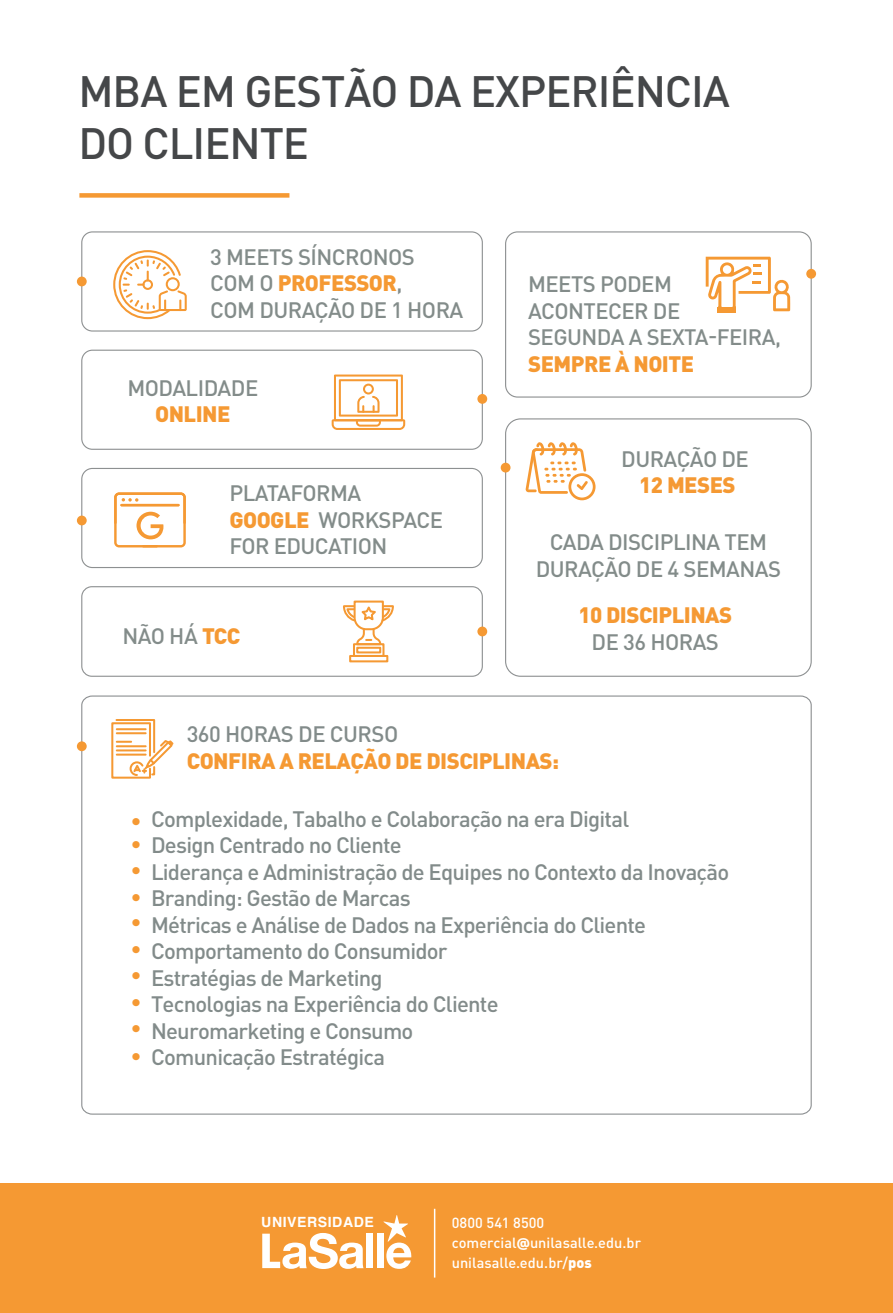
<style>
.page{position:relative;width:893px;height:1313px;background:#fff}
.page>*{position:absolute;margin:0;border:0;box-sizing:border-box;transform-origin:0 0}
.t1{font:500 43.35px/52.1px "DIN Pro";letter-spacing:-.025em;color:#454749}
.t2{font:500 22.05px/26.5px "DIN Pro";letter-spacing:-.035em;color:#828b8a}
.t3{font:500 22.05px/26.5px "DIN Pro";letter-spacing:-.025em;color:#838c8a}
.t4{font:900 22.05px "DIN Pro";letter-spacing:-.025em;color:#f59933}
.t5{font:500 22.05px/26.5px "DIN Pro";color:#f59933;text-align:justify}
.t6{font:500 14.55px/20px "DIN Pro";letter-spacing:.005em;color:#fff}
.t7{font:700 14.1px "Helvetica";letter-spacing:.04em;color:#fff}
.s1{font-weight:900;color:#f59933}
.s2{color:#f59933}
.s3{font-family:"DIN2014";font-weight:700}
.s4{font-weight:900}
</style>
<div class="page">
<div style="left:0;top:1183px;width:893px;height:129px;background:#f59933"></div>
<hr style="left:434px;top:1208px;width:1px;height:69px;background:#fff">
<svg style="left:332px;top:374px;width:73px;height:56px"></svg>
<div style="left:505px;top:418px;width:307px;height:259px;border:1px solid #8d9091;border-radius:15px"></div>
<div style="left:505px;top:231px;width:307px;height:166px;border:1px solid #8d9091;border-radius:12px"></div>
<div style="left:81px;top:349px;width:402px;height:101px;border:1px solid #8d9091;border-radius:11px"></div>
<div style="left:81px;top:468px;width:402px;height:100px;border:1px solid #8d9091;border-radius:11px"></div>
<div style="left:81px;top:231px;width:402px;height:100px;border:1px solid #8d9091;border-radius:11px"></div>
<div style="left:81px;top:586px;width:402px;height:91px;border:1px solid #8d9091;border-radius:10px"></div>
<div style="left:501px;top:463px;width:9px;height:9px;background:#f59933;border-radius:50%"></div>
<div style="left:806px;top:269px;width:10px;height:10px;background:#f59933;border-radius:50%"></div>
<div style="left:77px;top:515px;width:10px;height:10px;background:#f59933;border-radius:50%"></div>
<div style="left:477px;top:626px;width:10px;height:10px;background:#f59933;border-radius:50%"></div>
<div style="left:77px;top:276px;width:10px;height:10px;background:#f59933;border-radius:50%"></div>
<div style="left:477px;top:394px;width:10px;height:10px;background:#f59933;border-radius:50%"></div>
<svg style="left:526px;top:442px;width:69px;height:58px"></svg>
<svg style="left:114px;top:492px;width:72px;height:55px"></svg>
<svg style="left:343px;top:600px;width:51px;height:46px"></svg>
<div style="left:353px;top:643px;width:31px;height:14px;border:2px solid #f59933"></div>
<div style="left:356px;top:646px;width:25px;height:7px;border:2px solid #f59933"></div>
<div style="left:349px;top:655px;width:39px;height:7px;border:2px solid #f59933"></div>
<div style="left:718px;top:307px;width:18px;height:6px;background:#f59933"></div>
<svg style="left:706px;top:257px;width:84px;height:55px"></svg>
<svg style="left:113px;top:250px;width:74px;height:69px"></svg>
<div style="left:79px;top:193px;width:210px;height:5px;background:#f59933"></div>
<svg style="left:81px;top:695px;width:731px;height:420px"></svg>
<div style="left:77px;top:741px;width:10px;height:10px;background:#f59933;border-radius:50%"></div>
<svg style="left:110px;top:718px;width:65px;height:61px"></svg>
<svg style="left:262px;top:1233px;width:102px;height:35px"></svg>
<div style="left:366px;top:1233px;width:7px;height:35px;background:#fff"></div>
<div style="left:377px;top:1233px;width:7px;height:35px;background:#fff"></div>
<svg style="left:384px;top:1215px;width:28px;height:53px"></svg>
<h1 class="t1" style="left:78px;top:63px;width:653px">MBA EM GESTÃO DA EXPERIÊNCIA<br>DO CLIENTE</h1>
<p class="t3" style="left:210px;top:242px;width:255px">3 MEETS SÍNCRONOS<br>COM O <span class="s1">PROFESSOR</span>,<br>COM DURAÇÃO DE 1 HORA</p>
<p class="t3" style="left:127px;top:373px;width:132px">MODALIDADE</p>
<p class="t4" style="left:155px;top:399px;width:77px">ONLINE</p>
<p class="t3" style="left:229px;top:479px;width:215px">PLATAFORMA<br><span class="s1">GOOGLE</span> WORKSPACE<br>FOR EDUCATION</p>
<p class="t3" style="left:122px;top:622px;width:119px">NÃO HÁ <span class="s1">TCC</span></p>
<p class="t3" style="left:528px;top:270px;width:254px">MEETS PODEM<br>ACONTECER DE<br>SEGUNDA A SEXTA-FEIRA,</p>
<p class="t4" style="left:528px;top:349px;width:168px">SEMPRE À NOITE</p>
<p class="t3" style="left:621px;top:444px;width:129px">DURAÇÃO DE</p>
<p class="t4" style="left:639px;top:470px;width:98px">12 MESES</p>
<p class="t3" style="left:536px;top:528px;width:247px;text-align:center">CADA DISCIPLINA TEM<br>DURAÇÃO DE 4 SEMANAS</p>
<p class="t4" style="left:578px;top:600px;width:155px">10 DISCIPLINAS</p>
<p class="t3" style="left:592px;top:627px;width:129px">DE 36 HORAS</p>
<p class="t2" style="left:187px;top:720px;width:213px">360 HORAS DE CURSO</p>
<p class="t4" style="left:187px;top:746px;width:374px">CONFIRA A RELAÇÃO DE DISCIPLINAS:</p>
<p class="t2" style="left:131px;top:804px;width:500px"><span class="s2">•</span> Complexidade, Tabalho e Colaboração na era Digital</p>
<p class="t2" style="left:131px;top:831px;width:273px"><span class="s2">•</span> Design Centrado no Cliente</p>
<p class="t2" style="left:131px;top:857px;width:600px"><span class="s2">•</span> Liderança e Administração de Equipes no Contexto da Inovação</p>
<p class="t2" style="left:131px;top:885px;width:282px;line-height:23.4px"><span class="s2">•</span> Branding: Gestão de Marcas <span class="s2">•</span></p>
<p class="t5" style="left:131px;top:934px;width:13px">• • • •</p>
<p class="t2" style="left:131px;top:1043px;width:256px"><span class="s2">•</span> Comunicação Estratégica</p>
<p class="t2" style="left:151px;top:910px;width:497px">Métricas e Análise de Dados na Experiência do Cliente Comportamento do Consumidor<br>Estratégias de Marketing<br>Tecnologias na Experiência do Cliente Neuromarketing e Consumo</p>
<p class="t7" style="left:261px;top:1210px;width:114px">UNIVERSIDADE</p>
<p class="t6" style="left:452px;top:1212px;width:191px">0800 541 8500 comercial<span class="s3">@</span>unilasalle.edu.br unilasalle.edu.br/<span class="s4">pos</span></p>
</div>
